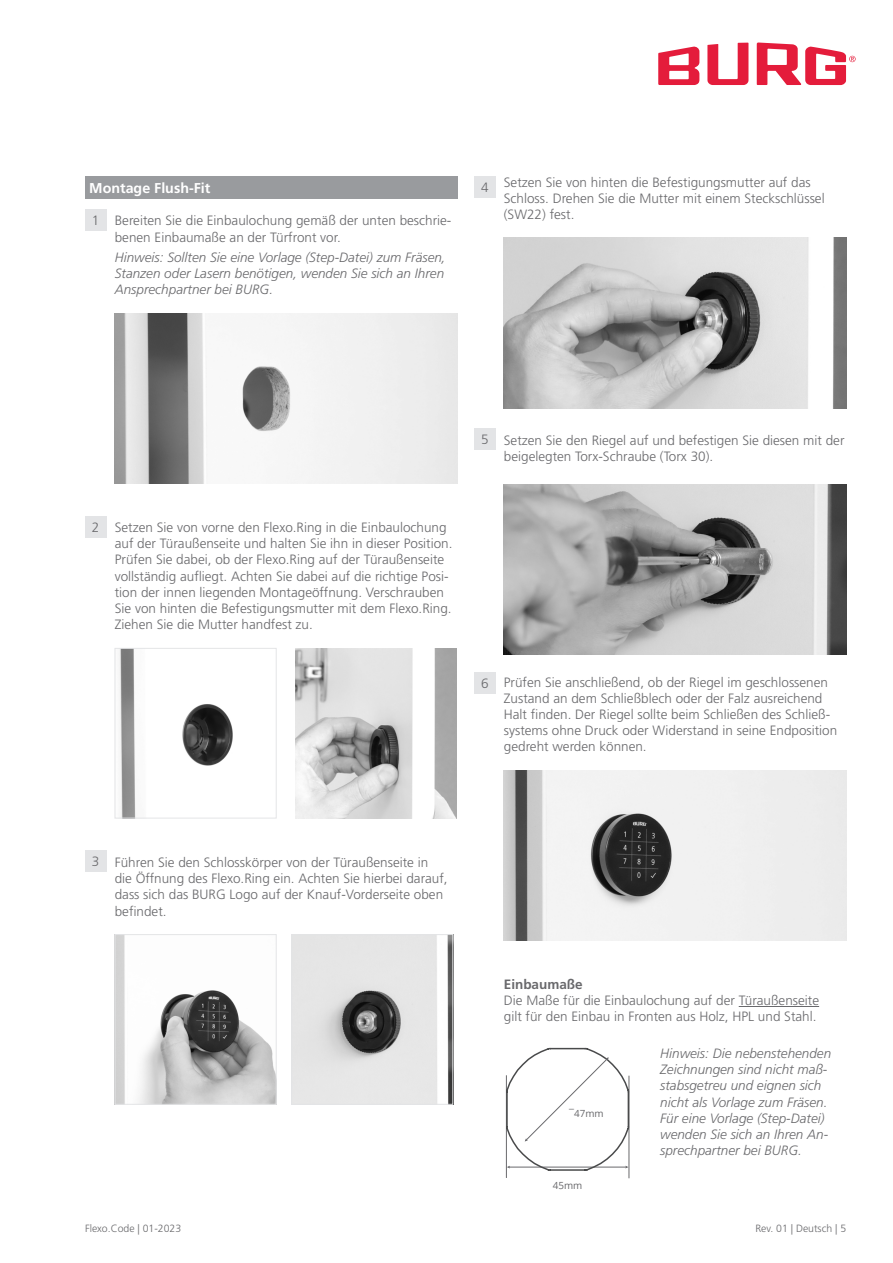
<style>
.page{position:relative;width:893px;height:1263px;background:#fff}
.page>*{position:absolute;margin:0;border:0;box-sizing:border-box;transform-origin:0 0}
.t1{font:700 14.25px "Frutiger LT Std";color:#fff}
.t2{font:300 13.5px/16.2px "Frutiger LT Std";color:#69696c}
.t3{font:italic 300 13.5px/16.2px "Frutiger LT Std";color:#69696c;text-align:justify}
.t4{font:700 13.5px "Frutiger LT Std";color:#69696c}
.t5{font:300 10.5px "Frutiger LT Std";color:#69696c}
.t6{font:9.9px "Open Sans";color:#69696c}
</style>
<div class="page">
<svg style="left:707px;top:43px;width:41px;height:42px"></svg>
<svg style="left:658px;top:46px;width:41px;height:39px"></svg>
<svg style="left:757px;top:43px;width:99px;height:42px"></svg>
<div style="left:85px;top:176px;width:372px;height:23px;background:#999b9e"></div>
<img style="left:115px;top:313px;width:342px;height:170px">
<img style="left:119px;top:650px;width:114px;height:166px">
<div style="left:115px;top:648px;width:161px;height:170px;border:1px solid #e4e5e7"></div>
<img style="left:295px;top:648px;width:162px;height:170px">
<img style="left:117px;top:936px;width:157px;height:166px">
<div style="left:115px;top:934px;width:161px;height:170px;border:1px solid #e4e5e7"></div>
<img style="left:293px;top:936px;width:158px;height:166px">
<div style="left:291px;top:934px;width:162px;height:170px;border:1px solid #e3e4e6"></div>
<div style="left:85px;top:209px;width:21px;height:22px;background:#e3e4e6"></div>
<div style="left:85px;top:516px;width:21px;height:21px;background:#e3e4e6"></div>
<div style="left:85px;top:850px;width:21px;height:22px;background:#e3e4e6"></div>
<div style="left:474px;top:176px;width:21px;height:22px;background:#e3e4e6"></div>
<hr style="left:739px;top:1006px;width:80px;height:1px;background:#69696c">
<img style="left:504px;top:238px;width:342px;height:170px">
<img style="left:504px;top:484px;width:342px;height:170px">
<img style="left:504px;top:770px;width:342px;height:170px">
<div style="left:474px;top:428px;width:21px;height:21px;background:#e3e4e6"></div>
<div style="left:474px;top:672px;width:21px;height:21px;background:#e3e4e6"></div>
<hr style="left:629px;top:1076px;width:1px;height:102px;background:#69696c">
<hr style="left:506px;top:1075px;width:1px;height:103px;background:#69696c">
<svg style="left:505px;top:1047px;width:125px;height:125px"></svg>
<p class="t1" style="left:89px;top:180px;width:123px">Montage Flush-Fit</p>
<p class="t2" style="left:115px;top:213px;width:338px">Bereiten Sie die Einbaulochung gemäß der unten beschrie&shy;benen Einbaumaße an der Türfront vor.</p>
<p class="t3" style="left:115px;top:249px;width:332px">Hinweis: Sollten Sie eine Vorlage (Step-Datei) zum Fräsen, Stanzen oder Lasern benötigen, wenden Sie sich an Ihren Ansprechpartner bei BURG.</p>
<p class="t2" style="left:92px;top:213px;width:9px">1</p>
<p class="t2" style="left:481px;top:180px;width:9px">4</p>
<p class="t2" style="left:504px;top:174px;width:322px">Setzen Sie von hinten die Befestigungsmutter auf das<br>Schloss. Drehen Sie die Mutter mit einem Steckschlüssel (SW22) fest.</p>
<p class="t2" style="left:92px;top:519px;width:9px">2</p>
<p class="t2" style="left:115px;top:519px;width:339px">Setzen Sie von vorne den Flexo.Ring in die Einbaulochung auf der Türaußenseite und halten Sie ihn in dieser Position.<br>Prüfen Sie dabei, ob der Flexo.Ring auf der Türaußenseite vollständig aufliegt. Achten Sie dabei auf die richtige Posi&shy;tion der innen liegenden Montageöffnung. Verschrauben Sie von hinten die Befestigungsmutter mit dem Flexo.Ring.<br>Ziehen Sie die Mutter handfest zu.</p>
<p class="t2" style="left:481px;top:431px;width:9px">5</p>
<p class="t2" style="left:504px;top:432px;width:342px">Setzen Sie den Riegel auf und befestigen Sie diesen mit der beigelegten Torx-Schraube (Torx 30).</p>
<p class="t2" style="left:481px;top:675px;width:9px">6</p>
<p class="t2" style="left:504px;top:674px;width:335px">Prüfen Sie anschließend, ob der Riegel im geschlossenen Zustand an dem Schließblech oder der Falz ausreichend Halt finden. Der Riegel sollte beim Schließen des Schließ&shy;systems ohne Druck oder Widerstand in seine Endposition gedreht werden können.</p>
<p class="t2" style="left:92px;top:854px;width:9px">3</p>
<p class="t2" style="left:115px;top:854px;width:334px">Führen Sie den Schlosskörper von der Türaußenseite in die Öffnung des Flexo.Ring ein. Achten Sie hierbei darauf, dass sich das BURG Logo auf der Knauf-Vorderseite oben befindet.</p>
<p class="t4" style="left:504px;top:976px;width:80px">Einbaumaße</p>
<p class="t2" style="left:504px;top:992px;width:317px">Die Maße für die Einbaulochung auf der Türaußenseite</p>
<p class="t2" style="left:504px;top:1009px;width:314px">gilt für den Einbau in Fronten aus Holz, HPL und Stahl.</p>
<p class="t6" style="left:569px;top:1107px;width:36px">¯47mm</p>
<p class="t6" style="left:553px;top:1178px;width:31px">45mm</p>
<p class="t3" style="left:660px;top:1045px;width:173px;text-align:left">Hinweis: Die nebenstehenden<br>Zeichnungen sind nicht maß&shy;stabsgetreu und eignen sich nicht als Vorlage zum Fräsen.<br>Für eine Vorlage (Step-Datei) wenden Sie sich an Ihren An&shy;sprechpartner bei BURG.</p>
<p class="t5" style="left:85px;top:1222px;width:98px">Flexo.Code | 01-2023</p>
<p class="t5" style="left:755px;top:1222px;width:92px">Rev. 01 | Deutsch | 5</p>
</div>
